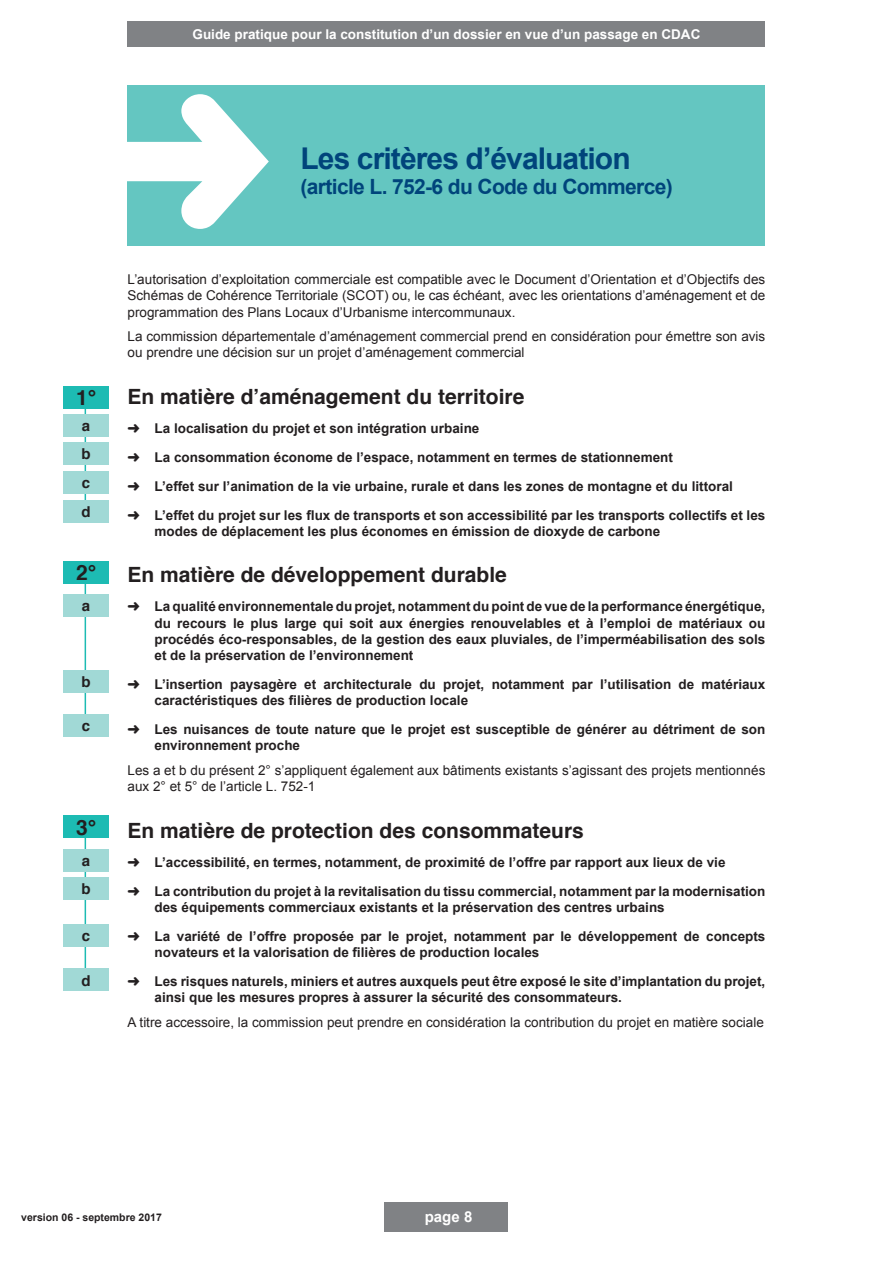
<style>
.page{position:relative;width:893px;height:1263px;background:#fff}
.page>*{position:absolute;margin:0;border:0;box-sizing:border-box;transform-origin:0 0}
.t1{font:700 30px "Arial";letter-spacing:-.03em;color:#00447b}
.t2{font:700 21px "Helvetica";color:#231f20}
.t3{font:700 21px "Arial";letter-spacing:-.03em;color:#00447b}
.t4{font:700 15px "Helvetica";color:#231f20}
.t5{font:700 15px "Arial";color:#fff}
.t6{font:700 13.5px/29px "Arial";color:#231f20}
.t7{font:13.5px/16.2px "Arial";color:#231f20}
.t8{font:700 13.5px "Arial";color:#fff}
.t9{font:700 10.5px "Arial";color:#231f20}
</style>
<div class="page">
<div style="left:385px;top:1202px;width:123px;height:30px;background:#808285"></div>
<div style="left:128px;top:21px;width:637px;height:26px;background:#808285"></div>
<div style="left:128px;top:85px;width:637px;height:160px;background:#64c6c1"></div>
<svg style="left:127px;top:94px;width:142px;height:135px"></svg>
<hr style="left:85px;top:393px;width:1px;height:118px;background:#1dbbb3">
<hr style="left:85px;top:567px;width:1px;height:158px;background:#1dbbb3">
<hr style="left:85px;top:827px;width:1px;height:153px;background:#1dbbb3">
<div style="left:63px;top:386px;width:46px;height:23px;background:#1dbbb3"></div>
<div style="left:63px;top:561px;width:46px;height:23px;background:#1dbbb3"></div>
<div style="left:63px;top:815px;width:46px;height:23px;background:#1dbbb3"></div>
<div style="left:63px;top:414px;width:46px;height:23px;background:#a1d9d6"></div>
<div style="left:63px;top:594px;width:46px;height:23px;background:#a1d9d6"></div>
<div style="left:63px;top:849px;width:46px;height:23px;background:#a1d9d6"></div>
<div style="left:63px;top:471px;width:46px;height:23px;background:#a1d9d6"></div>
<div style="left:63px;top:714px;width:46px;height:23px;background:#a1d9d6"></div>
<div style="left:63px;top:923px;width:46px;height:23px;background:#a1d9d6"></div>
<div style="left:63px;top:442px;width:46px;height:23px;background:#a1d9d6"></div>
<div style="left:63px;top:670px;width:46px;height:23px;background:#a1d9d6"></div>
<div style="left:63px;top:876px;width:46px;height:23px;background:#a1d9d6"></div>
<div style="left:63px;top:500px;width:46px;height:23px;background:#a1d9d6"></div>
<div style="left:63px;top:968px;width:46px;height:23px;background:#a1d9d6"></div>
<p class="t8" style="left:193px;top:25px;width:509px">Guide pratique pour la constitution d’un dossier en vue d’un passage en CDAC</p>
<h2 class="t2" style="left:76px;top:381px;width:22px">1°</h2>
<p class="t4" style="left:82px;top:414px;width:10px">a</p>
<p class="t4" style="left:82px;top:442px;width:11px">b</p>
<p class="t4" style="left:82px;top:470px;width:10px">c</p>
<p class="t4" style="left:82px;top:499px;width:11px">d</p>
<h2 class="t2" style="left:76px;top:556px;width:22px">2°</h2>
<p class="t4" style="left:82px;top:594px;width:10px">a</p>
<p class="t4" style="left:82px;top:670px;width:11px">b</p>
<p class="t4" style="left:82px;top:713px;width:10px">c</p>
<h2 class="t2" style="left:76px;top:810px;width:22px">3°</h2>
<p class="t4" style="left:82px;top:848px;width:10px">a</p>
<p class="t4" style="left:82px;top:876px;width:11px">b</p>
<p class="t4" style="left:82px;top:923px;width:10px">c</p>
<p class="t4" style="left:82px;top:968px;width:11px">d</p>
<h1 class="t1" style="left:300px;top:138px;width:332px">Les critères d’évaluation</h1>
<h2 class="t3" style="left:300px;top:172px;width:374px">(article L. 752-6 du Code du Commerce)</h2>
<p class="t7" style="left:128px;top:271px;width:639px;text-align:justify">L’autorisation d’exploitation commerciale est compatible avec le Document d’Orientation et d’Objectifs des Schémas de Cohérence Territoriale (SCOT) ou, le cas échéant, avec les orientations d’aménagement et de programmation des Plans Locaux d’Urbanisme intercommunaux.</p>
<p class="t7" style="left:128px;top:328px;width:639px">La commission départementale d’aménagement commercial prend en considération pour émettre son avis ou prendre une décision sur un projet d’aménagement commercial</p>
<h2 class="t2" style="left:128px;top:380px;width:398px">En matière d’aménagement du territoire</h2>
<p class="t6" style="left:128px;top:414px;width:639px">➜ La localisation du projet et son intégration urbaine<br>➜ La consommation économe de l’espace, notamment en termes de stationnement<br>➜ L’effet sur l’animation de la vie urbaine, rurale et dans les zones de montagne et du littoral<br>➜ L’effet du projet sur les flux de transports et son accessibilité par les transports collectifs et les</p>
<p class="t6" style="left:155px;top:517px;width:507px">modes de déplacement les plus économes en émission de dioxyde de carbone</p>
<h2 class="t2" style="left:128px;top:558px;width:381px">En matière de développement durable</h2>
<p class="t6" style="left:155px;top:599px;width:612px;line-height:16.2px;text-align:justify;text-indent:-27px">➜ La qualité environnementale du projet, notamment du point de vue de la performance énergétique, du recours le plus large qui soit aux énergies renouvelables et à l’emploi de matériaux ou procédés éco-responsables, de la gestion des eaux pluviales, de l’imperméabilisation des sols et de la préservation de l’environnement</p>
<p class="t6" style="left:155px;top:676px;width:612px;line-height:16.2px;text-indent:-27px">➜ L’insertion paysagère et architecturale du projet, notamment par l’utilisation de matériaux caractéristiques des filières de production locale</p>
<p class="t6" style="left:155px;top:722px;width:612px;line-height:16.2px;text-indent:-27px">➜ Les nuisances de toute nature que le projet est susceptible de générer au détriment de son environnement proche</p>
<p class="t7" style="left:128px;top:762px;width:639px">Les a et b du présent 2° s’appliquent également aux bâtiments existants s’agissant des projets mentionnés aux 2° et 5° de l’article L. 752-1</p>
<h2 class="t2" style="left:128px;top:813px;width:458px">En matière de protection des consommateurs</h2>
<p class="t6" style="left:128px;top:848px;width:639px">➜ L’accessibilité, en termes, notamment, de proximité de l’offre par rapport aux lieux de vie<br>➜ La contribution du projet à la revitalisation du tissu commercial, notamment par la modernisation</p>
<p class="t6" style="left:128px;top:893px;width:639px;text-indent:27px">des équipements commerciaux existants et la préservation des centres urbains<br>➜ La variété de l’offre proposée par le projet, notamment par le développement de concepts</p>
<p class="t6" style="left:128px;top:938px;width:639px;text-indent:27px">novateurs et la valorisation de filières de production locales<br>➜ Les risques naturels, miniers et autres auxquels peut être exposé le site d’implantation du projet,</p>
<p class="t6" style="left:155px;top:983px;width:469px">ainsi que les mesures propres à assurer la sécurité des consommateurs.</p>
<p class="t7" style="left:128px;top:1014px;width:638px">A titre accessoire, la commission peut prendre en considération la contribution du projet en matière sociale</p>
<p class="t9" style="left:21px;top:1210px;width:142px">version 06 - septembre 2017</p>
<p class="t5" style="left:425px;top:1207px;width:49px">page 8</p>
</div>
